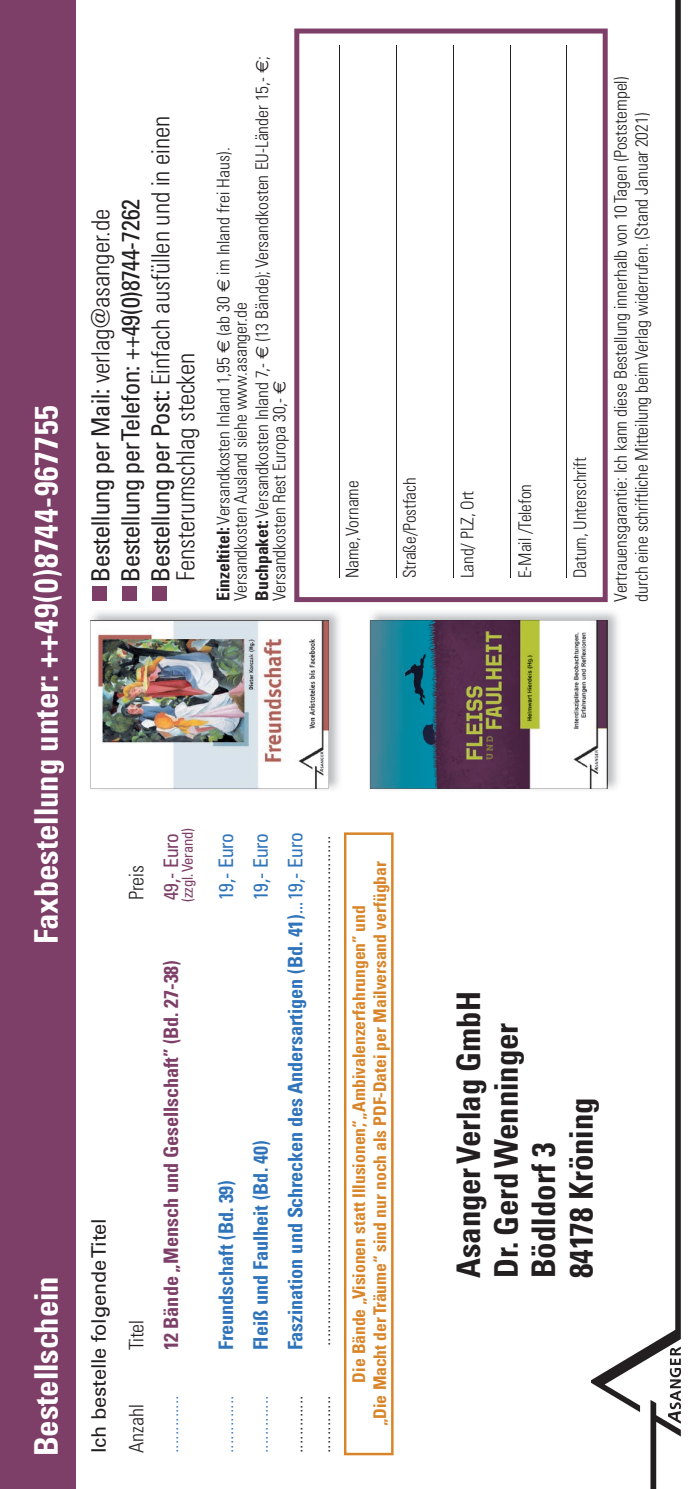
<style>
.page{position:relative;width:695px;height:1489px;background:#fff}
.page>*{position:absolute;margin:0;border:0;box-sizing:border-box;transform-origin:0 0}
.t1{font:700 condensed 32.5px/37.5px "Univers S";color:#231f20}
.t2{font:700 condensed 32.5px "Univers S";color:#fff}
.t3{font:condensed 25px/30px "Univers S";color:#231f20}
.t4{font:300 condensed 25px "Univers S";color:#231f20}
.t5{font:300 condensed 20px "Univers S";color:#231f20}
.t6{font:700 condensed 20px "Univers S";color:#2f74ba}
.t7{font:700 condensed 20px "Univers S";color:#7d3e67}
.t8{font:300 condensed 20px "Univers S";color:#2f74ba}
.t9{font:20px "Univers S";letter-spacing:-.01em;color:#231f20}
.t10{font:condensed 20px "Univers S";letter-spacing:-.005em;color:#2f74ba}
.t11{font:condensed 20px "Univers S";color:#7d3e67}
.t12{font:300 condensed 17.5px/17.5px "Univers S";color:#231f20}
.t13{font:700 condensed 17.5px/21px "Univers S";color:#d88529;text-align:center}
.t14{font:condensed 15px "Univers S";color:#7d3e67}
.s1{font-weight:300}
.s2{font-weight:700}
.s3{font-family:"Euro Sig";font-weight:400;font-stretch:normal}
.s4{font-weight:400}
</style>
<div class="page">
<img style="left:90px;top:612px;width:249px;height:178px">
<img style="left:91px;top:620px;width:237px;height:168px">
<img style="left:592px;top:0;width:88px;height:1488px">
<div style="left:0;top:0;width:75px;height:1488px;background:#7d3e67"></div>
<div style="left:93px;top:586px;width:14px;height:15px;background:#7d3e67"></div>
<div style="left:123px;top:586px;width:14px;height:15px;background:#7d3e67"></div>
<div style="left:153px;top:586px;width:14px;height:15px;background:#7d3e67"></div>
<svg style="left:294px;top:29px;width:313px;height:573px"></svg>
<hr style="left:339px;top:46px;width:1px;height:532px;background:#231f20">
<hr style="left:396px;top:46px;width:1px;height:532px;background:#231f20">
<hr style="left:453px;top:46px;width:1px;height:532px;background:#231f20">
<hr style="left:566px;top:46px;width:1px;height:532px;background:#231f20">
<hr style="left:509px;top:46px;width:1px;height:532px;background:#231f20">
<img style="left:369px;top:609px;width:252px;height:183px">
<svg style="left:370px;top:620px;width:237px;height:168px"></svg>
<svg style="left:344px;top:832px;width:49px;height:623px"></svg>
<h1 class="t2" style="left:27px;top:944px;width:540px;rotate:-90deg">Faxbestellung unter: ++49(0)8744-967755</h1>
<h1 class="t2" style="left:27px;top:1455px;width:181px;rotate:-90deg">Bestellschein</h1>
<h2 class="t3" style="left:86px;top:581px;width:467px;rotate:-90deg">Bestellung per Mail: <span class="s1">verlag@asanger.de<br></span>Bestellung per Telefon: ++49(0)8744-7262<br>Bestellung per Post: <span class="s1">Einfach ausfüllen und in einen</span></h2>
<h2 class="t4" style="left:171px;top:581px;width:230px;rotate:-90deg">Fensterumschlag stecken</h2>
<p class="t12" style="left:253px;top:601px;width:546px;rotate:-90deg"><span class="s2">Buchpaket:</span> Versandkosten Inland 7,- <span class="s3">€</span> (13 Bände); Versandkosten EU-Länder 15,- <span class="s3">€</span>;<br>Versandkosten Rest Europa 30,- <span class="s3">€</span></p>
<p class="t12" style="left:215px;top:601px;width:455px;rotate:-90deg"><span class="s2">Einzeltitel:</span> Versandkosten Inland 1,95 <span class="s3">€</span> (ab 30 <span class="s3">€</span> im Inland frei Haus).<br>Versandkosten Ausland siehe www.asanger.de</p>
<p class="t12" style="left:343px;top:578px;width:99px;rotate:-90deg">Name, Vorname</p>
<p class="t12" style="left:401px;top:578px;width:102px;rotate:-90deg">Straße/Postfach</p>
<p class="t5" style="left:125px;top:900px;width:36px;rotate:-90deg">Preis</p>
<p class="t14" style="left:179px;top:902px;width:76px;rotate:-90deg">(zzgl. Verand)</p>
<p class="t11" style="left:159px;top:900px;width:69px;rotate:-90deg">49,- Euro</p>
<p class="t9" style="left:87px;top:1452px;width:236px;rotate:-90deg">Ich bestelle folgende Titel</p>
<p class="t5" style="left:125px;top:1350px;width:32px;rotate:-90deg">Titel</p>
<p class="t5" style="left:125px;top:1452px;width:50px;rotate:-90deg">Anzahl</p>
<p class="t7" style="left:159px;top:1350px;width:392px;rotate:-90deg">12 Bände „Mensch und Gesellschaft” (Bd. 27-38)</p>
<p class="t8" style="left:159px;top:1452px;width:59px;rotate:-90deg">.............</p>
<p class="t10" style="left:214px;top:900px;width:69px;rotate:-90deg">19,- Euro</p>
<p class="t10" style="left:249px;top:900px;width:69px;rotate:-90deg">19,- Euro</p>
<p class="t6" style="left:214px;top:1350px;width:172px;rotate:-90deg">Freundschaft (Bd. 39)</p>
<p class="t6" style="left:249px;top:1350px;width:211px;rotate:-90deg">Fleiß und Faulheit (Bd. 40)</p>
<p class="t6" style="left:283px;top:1350px;width:519px;rotate:-90deg">Faszination und Schrecken des Andersartigen (Bd. 41)<span class="s4">...19,- Euro</span></p>
<p class="t8" style="left:214px;top:1452px;width:59px;rotate:-90deg">.............</p>
<p class="t8" style="left:249px;top:1452px;width:59px;rotate:-90deg">.............</p>
<p class="t5" style="left:284px;top:1452px;width:59px;rotate:-90deg">.............</p>
<p class="t5" style="left:311px;top:1346px;width:512px;rotate:-90deg">...................................................................................................................</p>
<p class="t5" style="left:311px;top:1452px;width:59px;rotate:-90deg">.............</p>
<p class="t13" style="left:348px;top:1426px;width:566px;rotate:-90deg">Die Bände „Visionen statt Illusionen“, „Ambivalenzerfahrungen” und<br>„Die Macht der Träume“ sind nur noch als PDF-Datei per Mailversand verfügbar</p>
<p class="t12" style="left:458px;top:578px;width:89px;rotate:-90deg">Land/ PLZ, Ort</p>
<p class="t12" style="left:516px;top:578px;width:96px;rotate:-90deg">E-Mail /Telefon</p>
<p class="t12" style="left:571px;top:578px;width:122px;rotate:-90deg">Datum, Unterschrift</p>
<p class="t12" style="left:610px;top:601px;width:526px;line-height:21px;rotate:-90deg">Vertrauensgarantie: Ich kann diese Bestellung innerhalb von 10 Tagen (Poststempel) durch eine schriftliche Mitteilung beim Verlag widerrufen. (Stand Januar 2021)</p>
<h1 class="t1" style="left:450px;top:1277px;width:288px;rotate:-90deg">Asanger Verlag GmbH<br>Dr. Gerd Wenninger<br>Bödldorf 3<br>84178 Kröning</h1>
</div>
